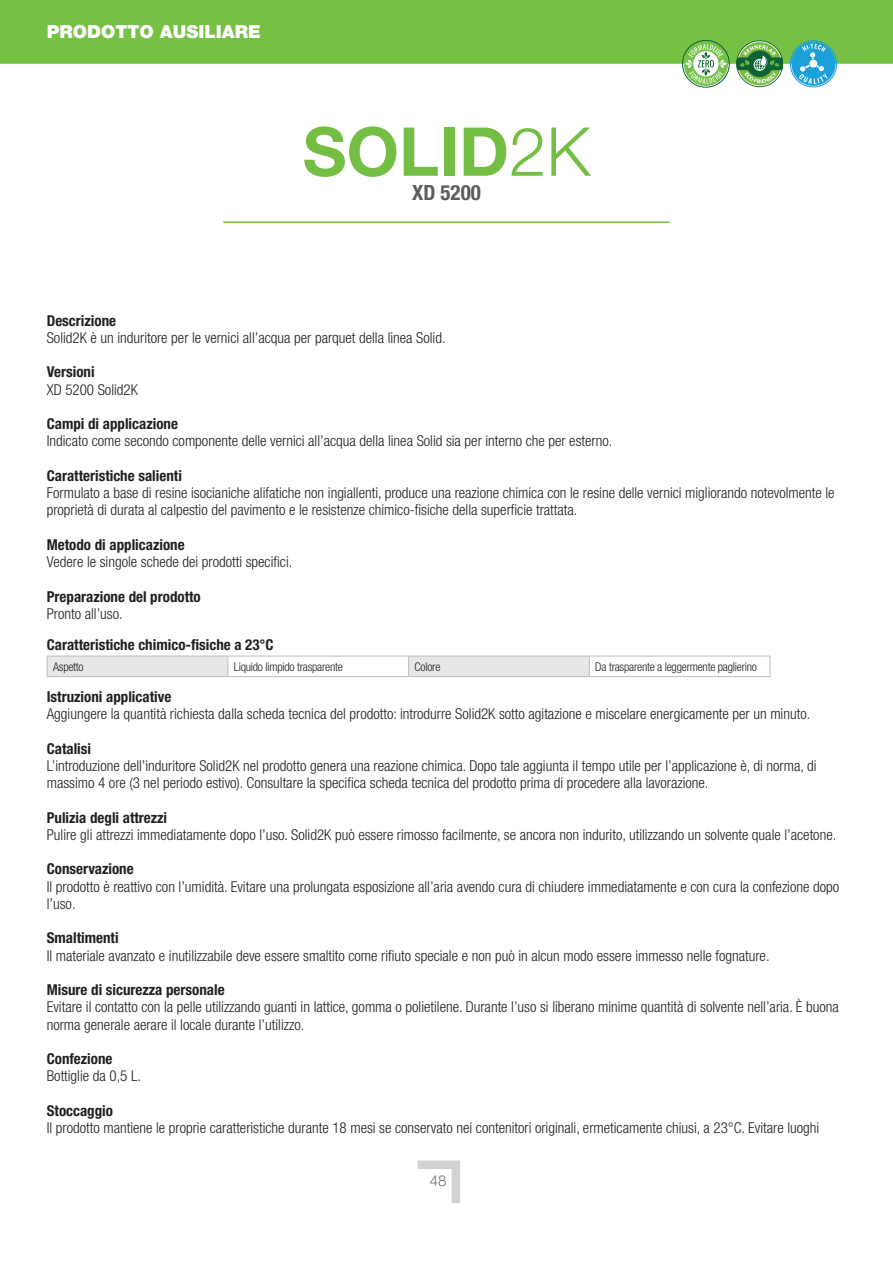
<style>
.page{position:relative;width:893px;height:1263px;background:#fff}
.page>*{position:absolute;margin:0;border:0;box-sizing:border-box;transform-origin:0 0}
.t1{font:700 67.5px "Helvetica Neue LT Std";color:#74bf43}
.t2{font:700 condensed 21px "Helvetica Neue LT Std";color:#5c5d5a}
.t3{font:900 18px "Helvetica Neue LT Std";color:#fff}
.t4{font:300 condensed 15px/17.2px "Helvetica Neue LT Std";color:#231f20}
.t5{font:700 condensed 15px "Helvetica Neue LT Std";color:#231f20}
.t6{font:300 15px "Helvetica Neue LT Std";color:#6c6d70}
.t7{font:300 condensed 12px "Helvetica Neue LT Std";letter-spacing:-.02em;color:#231f20}
.s1{font-weight:300}
</style>
<div class="page">
<svg style="left:418px;top:1160px;width:42px;height:43px"></svg>
<div style="left:0;top:0;width:893px;height:64px;background:#76c043"></div>
<hr style="left:223px;top:221px;width:447px;height:2px;background:#74bf43">
<hr style="left:589px;top:656px;width:181px;height:1px;background:#bcbdc0">
<svg style="left:47px;top:656px;width:543px;height:20px"></svg>
<svg style="left:770px;top:656px;width:1px;height:20px"></svg>
<hr style="left:47px;top:676px;width:181px;height:1px;background:#bcbdc0">
<hr style="left:228px;top:676px;width:181px;height:1px;background:#bcbdc0">
<hr style="left:409px;top:676px;width:180px;height:1px;background:#bcbdc0">
<hr style="left:589px;top:676px;width:181px;height:1px;background:#bcbdc0">
<svg style="left:736px;top:40px;width:47px;height:47px"></svg>
<svg style="left:737px;top:41px;width:45px;height:45px"></svg>
<svg style="left:738px;top:42px;width:43px;height:43px"></svg>
<svg style="left:736px;top:45px;width:47px;height:38px;background:#6aa667"></svg>
<div style="left:790px;top:40px;width:47px;height:47px;border:1px solid #1d9fda;border-radius:50%"></div>
<div style="left:791px;top:42px;width:44px;height:44px;background:#1d9fda;border-radius:50%"></div>
<svg style="left:799px;top:44px;width:29px;height:40px"></svg>
<div style="left:682px;top:40px;width:47px;height:47px;border:1px solid #0e6337;border-radius:50%"></div>
<div style="left:684px;top:42px;width:44px;height:44px;background:#73c04b;border-radius:50%"></div>
<svg style="left:685px;top:44px;width:42px;height:40px"></svg>
<p class="t3" style="left:47px;top:21px;width:216px">PRODOTTO AUSILIARE</p>
<h1 class="t1" style="left:303px;top:110px;width:289px">SOLID<span class="s1">2K</span></h1>
<h2 class="t2" style="left:412px;top:179px;width:70px">XD 5200</h2>
<p class="t5" style="left:47px;top:311px;width:71px">Descrizione</p>
<p class="t4" style="left:47px;top:329px;width:400px">Solid2K è un induritore per le vernici all’acqua per parquet della linea Solid.</p>
<p class="t5" style="left:47px;top:363px;width:49px">Versioni</p>
<p class="t4" style="left:47px;top:381px;width:93px">XD 5200 Solid2K</p>
<p class="t5" style="left:47px;top:415px;width:133px">Campi di applicazione</p>
<p class="t4" style="left:47px;top:432px;width:567px">Indicato come secondo componente delle vernici all’acqua della linea Solid sia per interno che per esterno.</p>
<p class="t5" style="left:47px;top:466px;width:137px">Caratteristiche salienti</p>
<p class="t4" style="left:47px;top:484px;width:789px">Formulato a base di resine isocianiche alifatiche non ingiallenti, produce una reazione chimica con le resine delle vernici migliorando notevolmente le proprietà di durata al calpestio del pavimento e le resistenze chimico-fisiche della superficie trattata.</p>
<p class="t5" style="left:47px;top:535px;width:139px">Metodo di applicazione</p>
<p class="t4" style="left:47px;top:553px;width:247px">Vedere le singole schede dei prodotti specifici.</p>
<p class="t5" style="left:47px;top:587px;width:156px">Preparazione del prodotto</p>
<p class="t4" style="left:47px;top:605px;width:78px">Pronto all’uso.</p>
<p class="t5" style="left:47px;top:635px;width:228px">Caratteristiche chimico-fisiche a 23°C</p>
<p class="t7" style="left:53px;top:659px;width:32px">Aspetto</p>
<p class="t7" style="left:234px;top:659px;width:110px">Liquido limpido trasparente</p>
<p class="t7" style="left:415px;top:659px;width:27px">Colore</p>
<p class="t7" style="left:595px;top:659px;width:163px">Da trasparente a leggermente paglierino</p>
<p class="t5" style="left:47px;top:687px;width:126px">Istruzioni applicative</p>
<p class="t4" style="left:47px;top:705px;width:765px">Aggiungere la quantità richiesta dalla scheda tecnica del prodotto: introdurre Solid2K sotto agitazione e miscelare energicamente per un minuto.</p>
<p class="t5" style="left:47px;top:739px;width:46px">Catalisi</p>
<p class="t4" style="left:47px;top:757px;width:771px">L’introduzione dell’induritore Solid2K nel prodotto genera una reazione chimica. Dopo tale aggiunta il tempo utile per l’applicazione è, di norma, di massimo 4 ore (3 nel periodo estivo). Consultare la specifica scheda tecnica del prodotto prima di procedere alla lavorazione.</p>
<p class="t5" style="left:47px;top:808px;width:122px">Pulizia degli attrezzi</p>
<p class="t4" style="left:47px;top:826px;width:791px">Pulire gli attrezzi immediatamente dopo l’uso. Solid2K può essere rimosso facilmente, se ancora non indurito, utilizzando un solvente quale l’acetone.</p>
<p class="t5" style="left:47px;top:860px;width:88px">Conservazione</p>
<p class="t4" style="left:47px;top:877px;width:794px">Il prodotto è reattivo con l’umidità. Evitare una prolungata esposizione all’aria avendo cura di chiudere immediatamente e con cura la confezione dopo l’uso.</p>
<p class="t5" style="left:47px;top:929px;width:73px">Smaltimenti</p>
<p class="t4" style="left:47px;top:946px;width:724px">Il materiale avanzato e inutilizzabile deve essere smaltito come rifiuto speciale e non può in alcun modo essere immesso nelle fognature.</p>
<p class="t5" style="left:47px;top:980px;width:179px">Misure di sicurezza personale</p>
<p class="t4" style="left:47px;top:998px;width:794px">Evitare il contatto con la pelle utilizzando guanti in lattice, gomma o polietilene. Durante l’uso si liberano minime quantità di solvente nell’aria. È buona norma generale aerare il locale durante l’utilizzo.</p>
<p class="t5" style="left:47px;top:1049px;width:67px">Confezione</p>
<p class="t4" style="left:47px;top:1067px;width:96px">Bottiglie da 0,5 L.</p>
<p class="t5" style="left:47px;top:1101px;width:68px">Stoccaggio</p>
<p class="t4" style="left:47px;top:1119px;width:774px">Il prodotto mantiene le proprie caratteristiche durante 18 mesi se conservato nei contenitori originali, ermeticamente chiusi, a 23°C. Evitare luoghi</p>
<p class="t6" style="left:430px;top:1171px;width:18px">48</p>
</div>
